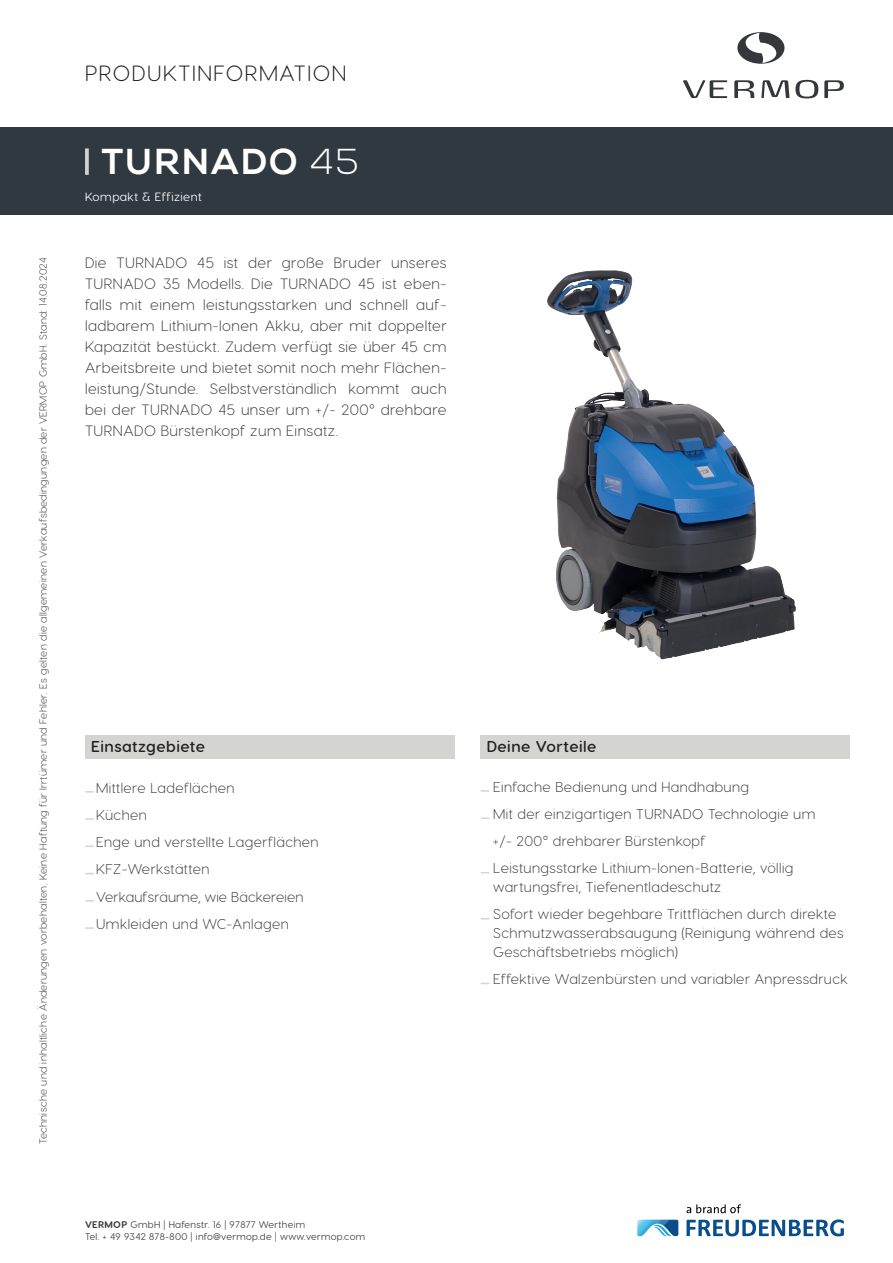
<style>
.page{position:relative;width:893px;height:1263px;background:#fff}
.page>*{position:absolute;margin:0;border:0;box-sizing:border-box;transform-origin:0 0}
.t1{font:800 36px "Nexa";letter-spacing:.04em;color:#fff}
.t2{font:300 22.05px "Visby Round CF";letter-spacing:.07em;color:#231f20}
.t3{font:600 15.75px "Visby Round CF";letter-spacing:.03em;color:#231f20}
.t4{font:300 15px/21px "Visby Round CF";letter-spacing:.03em;color:#3e3e3f;text-align:justify}
.t5{font:300 14.25px/27.3px "Visby Round CF";letter-spacing:.03em;color:#3e3e3f}
.t6{font:12px "Visby Round CF";letter-spacing:.04em;color:#fff}
.t7{font:300 10.5px "Visby Round CF";letter-spacing:.03em;color:#3e3e3f}
.t8{font:9.75px/11.7px "Visby Round CF";letter-spacing:.03em;color:#3e3e3f}
.s1{font-weight:300}
.s2{font-weight:700}
</style>
<div class="page">
<div style="left:0;top:128px;width:893px;height:87px;background:#303940"></div>
<img style="left:547px;top:270px;width:249px;height:390px">
<svg style="left:737px;top:32px;width:47px;height:32px"></svg>
<svg style="left:824px;top:80px;width:20px;height:18px"></svg>
<svg style="left:795px;top:80px;width:23px;height:18px"></svg>
<svg style="left:761px;top:80px;width:28px;height:18px"></svg>
<svg style="left:734px;top:80px;width:20px;height:18px"></svg>
<svg style="left:683px;top:80px;width:44px;height:18px"></svg>
<div style="left:480px;top:736px;width:370px;height:23px;background:#d4d4d3"></div>
<div style="left:85px;top:736px;width:370px;height:23px;background:#d4d4d3"></div>
<svg style="left:481px;top:790px;width:8px;height:2px"></svg>
<svg style="left:481px;top:817px;width:8px;height:2px"></svg>
<svg style="left:85px;top:148px;width:4px;height:27px"></svg>
<svg style="left:86px;top:818px;width:7px;height:2px"></svg>
<svg style="left:86px;top:845px;width:7px;height:2px"></svg>
<svg style="left:86px;top:927px;width:7px;height:2px"></svg>
<svg style="left:686px;top:1219px;width:158px;height:17px"></svg>
<svg style="left:686px;top:1204px;width:55px;height:9px"></svg>
<svg style="left:637px;top:1220px;width:41px;height:16px"></svg>
<p class="t7" style="left:36px;top:1144px;width:888px;rotate:-90deg">Technische und inhaltliche Änderungen vorbehalten. Keine Haftung für Irrtümer und Fehler. Es gelten die allgemeinen Verkaufsbedingungen der VERMOP GmbH. Stand: 14.08.2024</p>
<h2 class="t2" style="left:85px;top:59px;width:263px">PRODUKTINFORMATION</h2>
<h1 class="t1" style="left:102px;top:139px;width:259px">TURNADO <span class="s1">45</span></h1>
<p class="t6" style="left:85px;top:189px;width:118px">Kompakt &amp; Effizient</p>
<p class="t4" style="left:85px;top:252px;width:363px">Die TURNADO 45 ist der große Bruder unseres TURNADO 35 Modells. Die TURNADO 45 ist eben&shy;falls mit einem leistungsstarken und schnell auf&shy;ladbarem Lithium-Ionen Akku, aber mit doppelter Kapazität bestückt. Zudem verfügt sie über 45 cm Arbeitsbreite und bietet somit noch mehr Flächen&shy;leistung/Stunde. Selbstverständlich kommt auch bei der TURNADO 45 unser um +/- 200° drehbare TURNADO Bürstenkopf zum Einsatz.</p>
<p class="t3" style="left:91px;top:737px;width:115px">Einsatzgebiete</p>
<p class="t3" style="left:487px;top:737px;width:111px">Deine Vorteile</p>
<p class="t5" style="left:96px;top:774px;width:224px">Mittlere Ladeflächen<br>Küchen<br>Enge und verstellte Lagerflächen<br>KFZ-Werkstätten<br>Verkaufsräume, wie Bäckereien<br>Umkleiden und WC-Anlagen</p>
<p class="t8" style="left:85px;top:1218px;width:282px"><span class="s2">VERMOP</span> GmbH | Hafenstr. 16 | 97877 Wertheim<br>Tel. + 49 9342 878-800 | info@vermop.de | www.vermop.com</p>
<p class="t5" style="left:493px;top:773px;width:324px">Einfache Bedienung und Handhabung<br>Mit der einzigartigen TURNADO Technologie um +/- 200° drehbarer Bürstenkopf<br>Leistungsstarke Lithium-Ionen-Batterie, völlig</p>
<p class="t5" style="left:493px;top:873px;width:345px">wartungsfrei, Tiefenentladeschutz<br>Sofort wieder begehbare Trittflächen durch direkte</p>
<p class="t5" style="left:493px;top:924px;width:352px;line-height:18.8px">Schmutzwasserabsaugung (Reinigung während des<br>Geschäftsbetriebs möglich)</p>
<p class="t5" style="left:493px;top:965px;width:356px">Effektive Walzenbürsten und variabler Anpressdruck</p>
</div>
